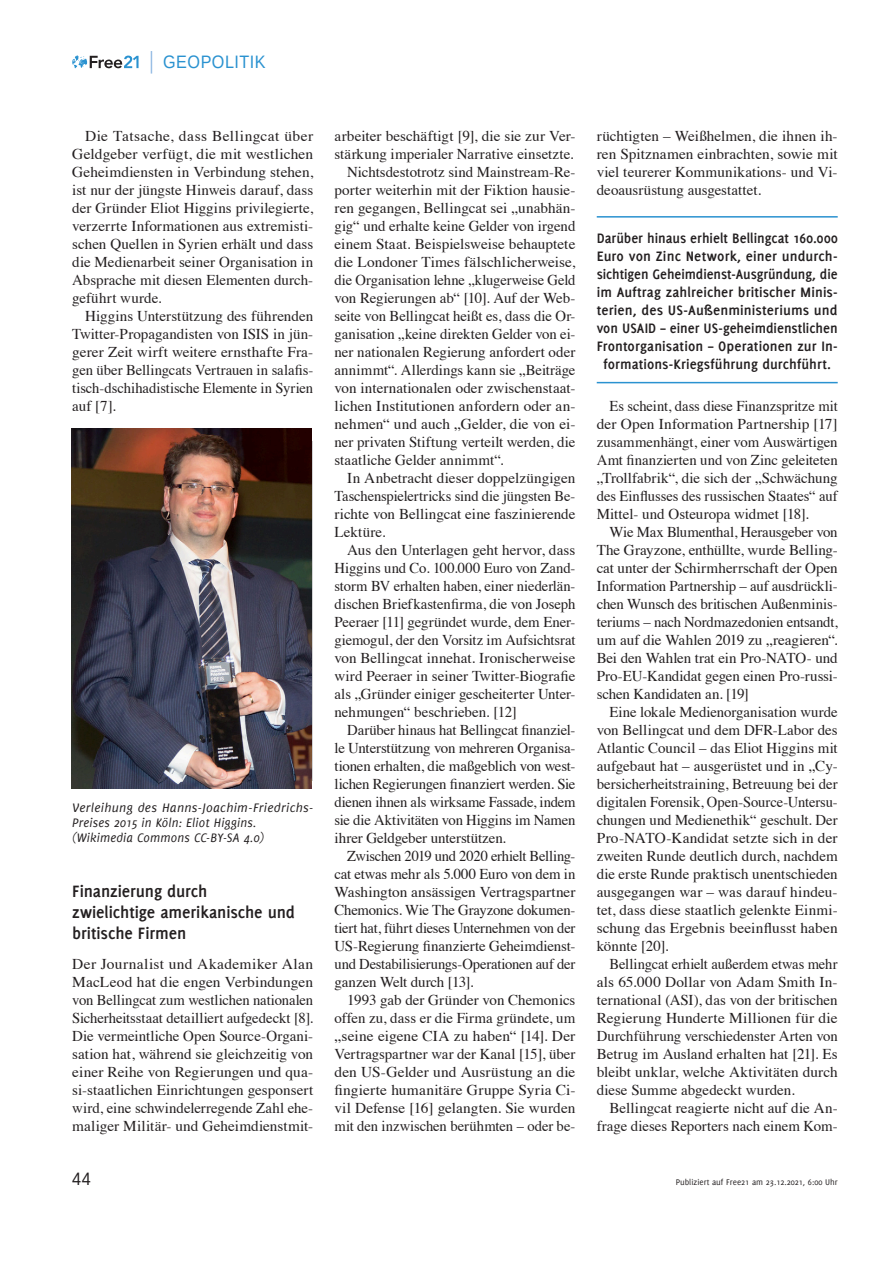
<style>
.page{position:relative;width:893px;height:1263px;background:#fff}
.page>*{position:absolute;margin:0;border:0;box-sizing:border-box;transform-origin:0 0}
.t1{font:700 18px/21px "Delicious";letter-spacing:-.005em;color:#231f20}
.t2{font:18px "Liberation Sans";letter-spacing:.03em;color:#2a92d0;scale:.9 1}
.t3{font:18px "Liberation Sans";color:#231f20;scale:.9 1}
.t4{font:15px/18px "Times";color:#231f20;text-align:justify}
.t5{font:700 15px/18px "Delicious";letter-spacing:.005em;color:#231f20;text-align:center}
.t6{font:15px "Times";letter-spacing:-.02em;color:#231f20}
.t7{font:italic 13.5px/15px "Delicious";letter-spacing:.02em;color:#231f20}
.t8{font:9px "Delicious";color:#231f20}
</style>
<div class="page">
<svg style="left:72px;top:55px;width:67px;height:13px"></svg>
<svg style="left:151px;top:51px;width:1px;height:23px"></svg>
<hr style="left:597px;top:216px;width:241px;height:2px;background:#2a92d0">
<hr style="left:597px;top:382px;width:241px;height:1px;background:#2a92d0">
<img style="left:72px;top:428px;width:240px;height:360px">
<p class="t2" style="left:163px;top:51px;width:115px">GEOPOLITIK</p>
<p class="t4" style="left:72px;top:126px;width:242px;text-indent:13px">Die Tatsache, dass Bellingcat über Geldgeber verfügt, die mit westlichen Geheimdiensten in Verbindung stehen, ist nur der jüngste Hinweis darauf, dass der Gründer Eliot Higgins privilegierte, verzerrte Informationen aus extremisti&shy;schen Quellen in Syrien erhält und dass die Medienarbeit seiner Organisation in Absprache mit diesen Elementen durch&shy;geführt wurde.</p>
<p class="t4" style="left:72px;top:306px;width:242px;text-indent:13px">Higgins Unterstützung des führenden Twitter-Propagandisten von ISIS in jün&shy;gerer Zeit wirft weitere ernsthafte Fra&shy;gen über Bellingcats Vertrauen in salafis&shy;tisch-dschihadistische Elemente in Syrien auf [7].</p>
<p class="t7" style="left:72px;top:800px;width:242px">Verleihung des Hanns-Joachim-Friedrichs-<br>Preises 2015 in Köln: Eliot Higgins. (Wikimedia Commons CC-BY-SA 4.0)</p>
<p class="t1" style="left:72px;top:881px;width:224px">Finanzierung durch<br>zwielichtige amerikanische und britische Firmen</p>
<p class="t4" style="left:72px;top:954px;width:242px">Der Journalist und Akademiker Alan MacLeod hat die engen Verbindungen von Bellingcat zum westlichen nationalen Sicherheitsstaat detailliert aufgedeckt [8].<br>Die vermeintliche Open Source-Organi&shy;sation hat, während sie gleichzeitig von einer Reihe von Regierungen und qua&shy;si-staatlichen Einrichtungen gesponsert wird, eine schwindelerregende Zahl ehe&shy;maliger Militär- und Geheimdienstmit-</p>
<p class="t4" style="left:334px;top:126px;width:242px">arbeiter beschäftigt [9], die sie zur Ver-</p>
<p class="t4" style="left:334px;top:144px;width:241px">stärkung imperialer Narrative einsetzte.</p>
<p class="t4" style="left:347px;top:162px;width:230px">Nichtsdestotrotz sind Mainstream-Re-</p>
<p class="t4" style="left:334px;top:180px;width:242px">porter weiterhin mit der Fiktion hausie-</p>
<p class="t4" style="left:334px;top:198px;width:242px">ren gegangen, Bellingcat sei „unabhän-</p>
<p class="t4" style="left:334px;top:216px;width:242px">gig“ und erhalte keine Gelder von irgend</p>
<p class="t4" style="left:334px;top:234px;width:242px">einem Staat. Beispielsweise behauptete</p>
<p class="t4" style="left:334px;top:252px;width:242px">die Londoner Times fälschlicherweise,</p>
<p class="t4" style="left:334px;top:270px;width:242px">die Organisation lehne „klugerweise Geld</p>
<p class="t4" style="left:334px;top:288px;width:242px">von Regierungen ab“ [10]. Auf der Web-</p>
<p class="t4" style="left:334px;top:306px;width:242px">seite von Bellingcat heißt es, dass die Or-</p>
<p class="t4" style="left:334px;top:324px;width:242px">ganisation „keine direkten Gelder von ei-</p>
<p class="t4" style="left:334px;top:342px;width:242px">ner nationalen Regierung anfordert oder</p>
<p class="t4" style="left:334px;top:360px;width:242px">annimmt“. Allerdings kann sie „Beiträge</p>
<p class="t4" style="left:334px;top:378px;width:242px">von internationalen oder zwischenstaat-</p>
<p class="t4" style="left:334px;top:396px;width:242px">lichen Institutionen anfordern oder an-</p>
<p class="t4" style="left:334px;top:414px;width:242px">nehmen“ und auch „Gelder, die von ei-</p>
<p class="t4" style="left:334px;top:432px;width:242px">ner privaten Stiftung verteilt werden, die</p>
<p class="t4" style="left:334px;top:450px;width:171px">staatliche Gelder annimmt“.</p>
<p class="t4" style="left:347px;top:468px;width:230px">In Anbetracht dieser doppelzüngigen</p>
<p class="t4" style="left:334px;top:486px;width:242px">Taschenspielertricks sind die jüngsten Be-</p>
<p class="t4" style="left:334px;top:504px;width:242px">richte von Bellingcat eine faszinierende</p>
<p class="t4" style="left:334px;top:522px;width:52px">Lektüre.</p>
<p class="t4" style="left:347px;top:540px;width:230px">Aus den Unterlagen geht hervor, dass</p>
<p class="t4" style="left:334px;top:558px;width:242px">Higgins und Co. 100.000 Euro von Zand-</p>
<p class="t4" style="left:334px;top:576px;width:242px">storm BV erhalten haben, einer niederlän-</p>
<p class="t4" style="left:334px;top:594px;width:242px">dischen Briefkastenfirma, die von Joseph</p>
<p class="t4" style="left:334px;top:612px;width:242px">Peeraer [11] gegründet wurde, dem Ener-</p>
<p class="t4" style="left:334px;top:630px;width:242px">giemogul, der den Vorsitz im Aufsichtsrat</p>
<p class="t4" style="left:334px;top:648px;width:242px">von Bellingcat innehat. Ironischerweise</p>
<p class="t4" style="left:334px;top:666px;width:242px">wird Peeraer in seiner Twitter-Biografie</p>
<p class="t4" style="left:334px;top:684px;width:242px">als „Gründer einiger gescheiterter Unter-</p>
<p class="t4" style="left:334px;top:702px;width:184px">nehmungen“ beschrieben. [12]</p>
<p class="t4" style="left:347px;top:720px;width:230px">Darüber hinaus hat Bellingcat finanziel-</p>
<p class="t4" style="left:334px;top:738px;width:242px">le Unterstützung von mehreren Organisa-</p>
<p class="t4" style="left:334px;top:756px;width:242px">tionen erhalten, die maßgeblich von west-</p>
<p class="t4" style="left:334px;top:774px;width:242px">lichen Regierungen finanziert werden. Sie</p>
<p class="t4" style="left:334px;top:792px;width:242px">dienen ihnen als wirksame Fassade, indem</p>
<p class="t4" style="left:334px;top:810px;width:242px">sie die Aktivitäten von Higgins im Namen</p>
<p class="t4" style="left:334px;top:828px;width:173px">ihrer Geldgeber unterstützen.</p>
<p class="t6" style="left:347px;top:842px;width:230px">Zwischen 2019 und 2020 erhielt Belling-</p>
<p class="t4" style="left:334px;top:864px;width:242px">cat etwas mehr als 5.000 Euro von dem in</p>
<p class="t4" style="left:334px;top:882px;width:242px">Washington ansässigen Vertragspartner</p>
<p class="t4" style="left:334px;top:900px;width:242px">Chemonics. Wie The Grayzone dokumen-</p>
<p class="t4" style="left:334px;top:918px;width:242px">tiert hat, führt dieses Unternehmen von der</p>
<p class="t4" style="left:334px;top:936px;width:242px">US-Regierung finanzierte Geheimdienst-</p>
<p class="t4" style="left:334px;top:954px;width:242px">und Destabilisierungs-Operationen auf der</p>
<p class="t4" style="left:334px;top:972px;width:141px">ganzen Welt durch [13].</p>
<p class="t4" style="left:347px;top:990px;width:230px">1993 gab der Gründer von Chemonics</p>
<p class="t4" style="left:334px;top:1008px;width:242px">offen zu, dass er die Firma gründete, um</p>
<p class="t4" style="left:334px;top:1026px;width:242px">„seine eigene CIA zu haben“ [14]. Der</p>
<p class="t4" style="left:334px;top:1044px;width:242px">Vertragspartner war der Kanal [15], über</p>
<p class="t4" style="left:334px;top:1062px;width:242px">den US-Gelder und Ausrüstung an die</p>
<p class="t4" style="left:334px;top:1080px;width:242px">fingierte humanitäre Gruppe Syria Ci-</p>
<p class="t4" style="left:334px;top:1098px;width:242px">vil Defense [16] gelangten. Sie wurden</p>
<p class="t4" style="left:334px;top:1116px;width:242px">mit den inzwischen berühmten – oder be-</p>
<p class="t4" style="left:597px;top:126px;width:242px">rüchtigten – Weißhelmen, die ihnen ih&shy;ren Spitznamen einbrachten, sowie mit viel teurerer Kommunikations- und Vi&shy;deoausrüstung ausgestattet.</p>
<p class="t5" style="left:597px;top:229px;width:242px">Darüber hinaus erhielt Bellingcat 160.000<br>Euro von Zinc Network, einer undurch&shy;sichtigen Geheimdienst-Ausgründung, die im Auftrag zahlreicher britischer Minis&shy;terien, des US-Außenministeriums und von USAID – einer US-geheimdienstlichen Frontorganisation – Operationen zur In&shy;formations-Kriegsführung durchführt.</p>
<p class="t4" style="left:597px;top:396px;width:242px;text-indent:13px">Es scheint, dass diese Finanzspritze mit der Open Information Partnership [17] zusammenhängt, einer vom Auswärtigen Amt finanzierten und von Zinc geleiteten „Trollfabrik“, die sich der „Schwächung des Einflusses des russischen Staates“ auf Mittel- und Osteuropa widmet [18].</p>
<p class="t4" style="left:597px;top:522px;width:242px;text-indent:13px">Wie Max Blumenthal, Herausgeber von The Grayzone, enthüllte, wurde Belling&shy;cat unter der Schirmherrschaft der Open Information Partnership – auf ausdrückli&shy;chen Wunsch des britischen Außenminis&shy;teriums – nach Nordmazedonien entsandt, um auf die Wahlen 2019 zu „reagieren“.<br>Bei den Wahlen trat ein Pro-NATO- und Pro-EU-Kandidat gegen einen Pro-russi&shy;schen Kandidaten an. [19]</p>
<p class="t4" style="left:597px;top:702px;width:242px;text-indent:13px">Eine lokale Medienorganisation wurde von Bellingcat und dem DFR-Labor des Atlantic Council – das Eliot Higgins mit aufgebaut hat – ausgerüstet und in „Cy&shy;bersicherheitstraining, Betreuung bei der digitalen Forensik, Open-Source-Untersu&shy;chungen und Medienethik“ geschult. Der Pro-NATO-Kandidat setzte sich in der zweiten Runde deutlich durch, nachdem die erste Runde praktisch unentschieden ausgegangen war – was darauf hindeu&shy;tet, dass diese staatlich gelenkte Einmi&shy;schung das Ergebnis beeinflusst haben könnte [20].</p>
<p class="t4" style="left:597px;top:954px;width:242px;text-indent:13px">Bellingcat erhielt außerdem etwas mehr als 65.000 Dollar von Adam Smith In&shy;ternational (ASI), das von der britischen Regierung Hunderte Millionen für die Durchführung verschiedenster Arten von Betrug im Ausland erhalten hat [21]. Es bleibt unklar, welche Aktivitäten durch diese Summe abgedeckt wurden.</p>
<p class="t4" style="left:597px;top:1098px;width:242px;text-align:right">Bellingcat reagierte nicht auf die An&shy;frage dieses Reporters nach einem Kom-</p>
<p class="t3" style="left:72px;top:1168px;width:22px">44</p>
<p class="t8" style="left:676px;top:1177px;width:163px">Publiziert auf Free21 am 23.12.2021, 6:00 Uhr</p>
</div>
